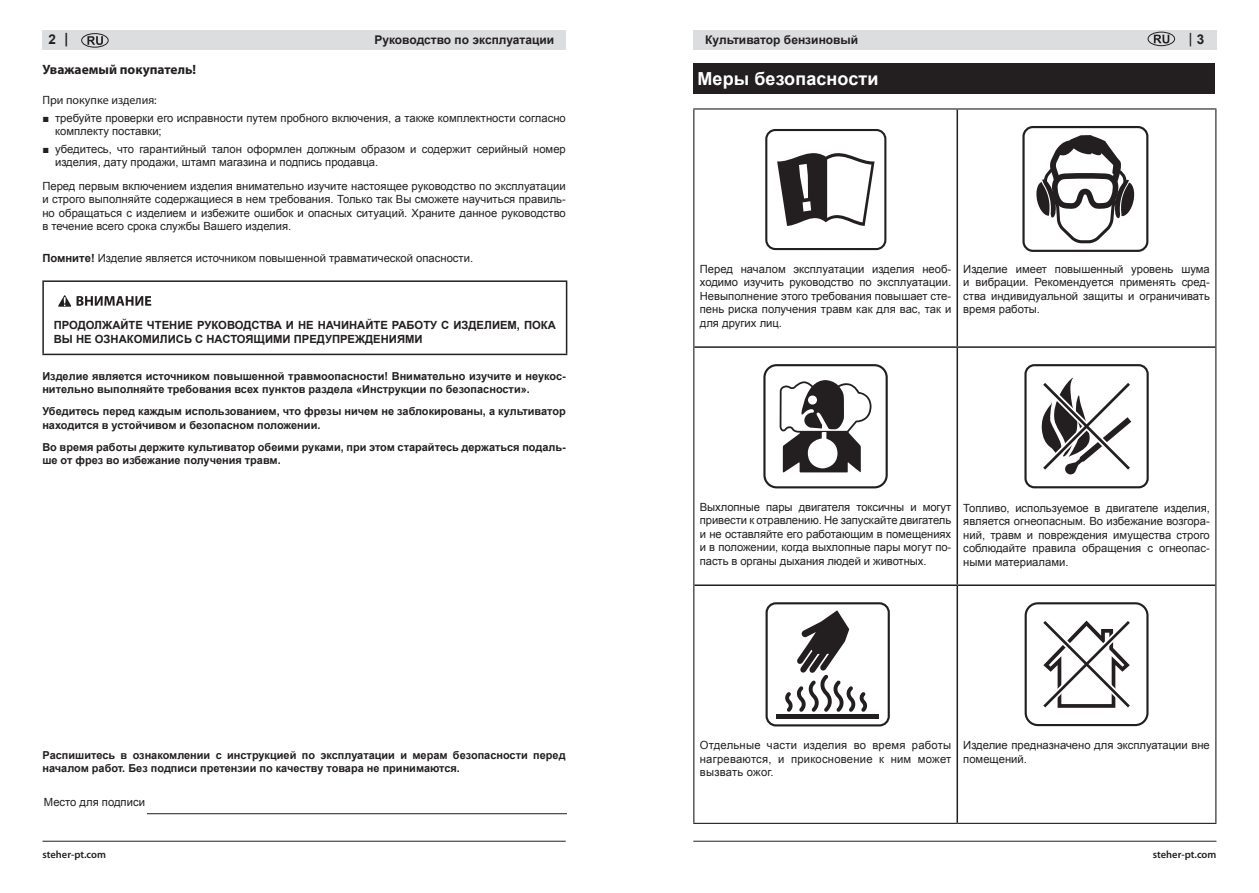
<style>
.page{position:relative;width:1259px;height:893px;background:#fff}
.page>*{position:absolute;margin:0;border:0;box-sizing:border-box;transform-origin:0 0}
.PosleSpis{font:700 18px "Arial";letter-spacing:.005em;color:#fff}
.t1{font:700 13.5px "Myriad Pro";color:#231f20}
.t2{font:700 13.5px "Arial";color:#231f20}
.t3{font:600 13.5px "Myriad Pro";color:#231f20}
.t4{font:700 12px "Arial";color:#231f20}
.t5{font:12px "Myriad Pro";color:#231f20}
.PosleSpis_copy_3{font:11.25px/13.5px "Arial";color:#231f20;text-align:justify}
.PosleSpis-2{font:700 11.25px/14.4px "Arial";color:#231f20}
.PosleSpis-3{font:11.25px "Arial";color:#231f20}
.Spisok_strelki_copy{font:11.25px "Arial";color:#231f20}
.PosleSpis-4{font:700 10.95px/13.5px "Arial";color:#231f20}
.t6{font:600 10.5px "Myriad Pro";color:#231f20}
.s1{font-family:"Myriad Pro"}
.s2{font-family:"Arial";font-weight:700}
.s3{font-family:"Times New Roman"}
.s4{font-weight:700}
</style>
<div class="page">
<div style="left:693px;top:30px;width:523px;height:20px;background:#dcdddf"></div>
<div style="left:43px;top:30px;width:523px;height:20px;background:#dcdddf"></div>
<hr style="left:693px;top:841px;width:523px;height:1px;background:#231f20">
<hr style="left:43px;top:841px;width:523px;height:1px;background:#231f20">
<svg style="left:1153px;top:35px;width:16px;height:8px"></svg>
<div style="left:1147px;top:32px;width:28px;height:14px;border:1px solid #231f20;border-radius:50%"></div>
<svg style="left:87px;top:36px;width:16px;height:9px"></svg>
<div style="left:81px;top:33px;width:27px;height:15px;border:1px solid #231f20;border-radius:50%"></div>
<hr style="left:42px;top:280px;width:525px;height:2px;background:#231f20">
<hr style="left:42px;top:282px;width:2px;height:72px;background:#231f20">
<hr style="left:566px;top:282px;width:1px;height:72px;background:#231f20">
<hr style="left:42px;top:354px;width:525px;height:1px;background:#231f20">
<svg style="left:58px;top:295px;width:13px;height:12px"></svg>
<svg style="left:77px;top:296px;width:74px;height:10px"></svg>
<div style="left:693px;top:64px;width:522px;height:30px;background:#231f20"></div>
<hr style="left:956px;top:110px;width:2px;height:236px;background:#231f20">
<hr style="left:694px;top:346px;width:263px;height:2px;background:#231f20">
<hr style="left:957px;top:346px;width:258px;height:2px;background:#231f20">
<hr style="left:956px;top:348px;width:2px;height:236px;background:#231f20">
<hr style="left:694px;top:584px;width:263px;height:2px;background:#231f20">
<hr style="left:957px;top:584px;width:258px;height:2px;background:#231f20">
<hr style="left:956px;top:586px;width:2px;height:237px;background:#231f20">
<hr style="left:693px;top:108px;width:264px;height:2px;background:#231f20">
<hr style="left:693px;top:110px;width:1px;height:237px;background:#231f20">
<hr style="left:957px;top:108px;width:259px;height:2px;background:#231f20">
<hr style="left:1215px;top:110px;width:1px;height:237px;background:#231f20">
<hr style="left:693px;top:347px;width:1px;height:238px;background:#231f20">
<hr style="left:1215px;top:347px;width:1px;height:238px;background:#231f20">
<hr style="left:693px;top:585px;width:1px;height:238px;background:#231f20">
<hr style="left:1215px;top:585px;width:1px;height:238px;background:#231f20">
<hr style="left:693px;top:823px;width:264px;height:1px;background:#231f20">
<hr style="left:957px;top:823px;width:259px;height:1px;background:#231f20">
<div style="left:765px;top:129px;width:121px;height:121px;border:2px solid #231f20;border-radius:9px"></div>
<svg style="left:777px;top:153px;width:97px;height:73px"></svg>
<div style="left:1022px;top:126px;width:126px;height:126px;border:2px solid #231f20;border-radius:9px"></div>
<svg style="left:1036px;top:135px;width:99px;height:109px"></svg>
<div style="left:763px;top:364px;width:124px;height:124px;border:2px solid #231f20;border-radius:12px"></div>
<svg style="left:779px;top:380px;width:92px;height:93px"></svg>
<div style="left:1024px;top:364px;width:124px;height:124px;border:2px solid #231f20;border-radius:9px"></div>
<svg style="left:1041px;top:377px;width:91px;height:97px"></svg>
<div style="left:765px;top:602px;width:125px;height:124px;border:2px solid #231f20;border-radius:9px"></div>
<hr style="left:776px;top:714px;width:103px;height:4px;background:#231f20">
<svg style="left:785px;top:610px;width:82px;height:102px"></svg>
<div style="left:1024px;top:602px;width:124px;height:124px;border:2px solid #231f20;border-radius:12px"></div>
<svg style="left:1043px;top:620px;width:87px;height:88px"></svg>
<hr style="left:147px;top:813px;width:420px;height:1px;background:#231f20">
<p class="t2" style="left:48px;top:30px;width:21px">2 <span class="s1">|</span></p>
<p class="t3" style="left:1189px;top:30px;width:17px">| <span class="s2">3</span></p>
<p class="t1" style="left:42px;top:61px;width:155px">Уважаемый покупатель!</p>
<p class="t5" style="left:42px;top:92px;width:116px">При покупке изделия:</p>
<p class="PosleSpis_copy_3" style="left:55px;top:111px;width:512px;text-indent:-13px"><span class="s3">■</span> требуйте проверки его исправности путем пробного включения, а также комплектности согласно комплекту поставки;</p>
<p class="PosleSpis_copy_3" style="left:55px;top:142px;width:512px;text-indent:-13px"><span class="s3">■</span> убедитесь, что гарантийный талон оформлен должным образом и содержит серийный номер изделия, дату продажи, штамп магазина и подпись продавца.</p>
<p class="PosleSpis_copy_3" style="left:42px;top:179px;width:525px">Перед первым включением изделия внимательно изучите настоящее руководство по эксплуатации и строго выполняйте содержащиеся в нем требования. Только так Вы сможете научиться правиль&shy;но обращаться с изделием и избежите ошибок и опасных ситуаций. Храните данное руководство в течение всего срока службы Вашего изделия.</p>
<p class="PosleSpis-3" style="left:42px;top:250px;width:432px"><span class="s4">Помните!</span> Изделие является источником повышенной травматической опасности.</p>
<p class="t4" style="left:374px;top:32px;width:181px">Руководство по эксплуатации</p>
<p class="t4" style="left:705px;top:32px;width:154px">Культиватор бензиновый</p>
<p class="PosleSpis" style="left:697px;top:67px;width:182px">Меры безопасности</p>
<p class="PosleSpis_copy_3" style="left:700px;top:262px;width:253px">Перед началом эксплуатации изделия необ&shy;ходимо изучить руководство по эксплуатации.<br>Невыполнение этого требования повышает сте&shy;пень риска получения травм как для вас, так и для других лиц.</p>
<p class="PosleSpis_copy_3" style="left:963px;top:262px;width:248px">Изделие имеет повышенный уровень шума и вибрации. Рекомендуется применять сред&shy;ства индивидуальной защиты и ограничивать время работы.</p>
<p class="PosleSpis-2" style="left:54px;top:318px;width:504px">ПРОДОЛЖАЙТЕ ЧТЕНИЕ РУКОВОДСТВА И НЕ НАЧИНАЙТЕ РАБОТУ С ИЗДЕЛИЕМ, ПОКА<br>ВЫ НЕ ОЗНАКОМИЛИСЬ С НАСТОЯЩИМИ ПРЕДУПРЕЖДЕНИЯМИ</p>
<p class="PosleSpis-4" style="left:42px;top:369px;width:525px">Изделие является источником повышенной травмоопасности! Внимательно изучите и неукос&shy;нительно выполняйте требования всех пунктов раздела «Инструкции по безопасности».</p>
<p class="PosleSpis-4" style="left:42px;top:405px;width:525px">Убедитесь перед каждым использованием, что фрезы ничем не заблокированы, а культиватор находится в устойчивом и безопасном положении.</p>
<p class="PosleSpis-4" style="left:42px;top:440px;width:525px">Во время работы держите культиватор обеими руками, при этом старайтесь держаться подаль&shy;ше от фрез во избежание получения травм.</p>
<p class="PosleSpis-4" style="left:43px;top:749px;width:524px">Распишитесь в ознакомлении с инструкцией по эксплуатации и мерам безопасности перед началом работ. Без подписи претензии по качеству товара не принимаются.</p>
<p class="Spisok_strelki_copy" style="left:44px;top:794px;width:103px">Место для подписи</p>
<p class="PosleSpis_copy_3" style="left:700px;top:500px;width:253px">Выхлопные пары двигателя токсичны и могут привести к отравлению. Не запускайте двигатель и не оставляйте его работающим в помещениях и в положении, когда выхлопные пары могут по&shy;пасть в органы дыхания людей и животных.</p>
<p class="PosleSpis_copy_3" style="left:963px;top:501px;width:248px">Топливо, используемое в двигателе изделия, является огнеопасным. Во избежание возгора&shy;ний, травм и повреждения имущества строго соблюдайте правила обращения с огнеопас&shy;ными материалами.</p>
<p class="PosleSpis_copy_3" style="left:700px;top:739px;width:253px">Отдельные части изделия во время работы нагреваются, и прикосновение к ним может вызвать ожог.</p>
<p class="PosleSpis_copy_3" style="left:963px;top:739px;width:248px">Изделие предназначено для эксплуатации вне помещений.</p>
<p class="t6" style="left:43px;top:847px;width:65px">steher-pt.com</p>
<p class="t6" style="left:1153px;top:847px;width:65px">steher-pt.com</p>
</div>
